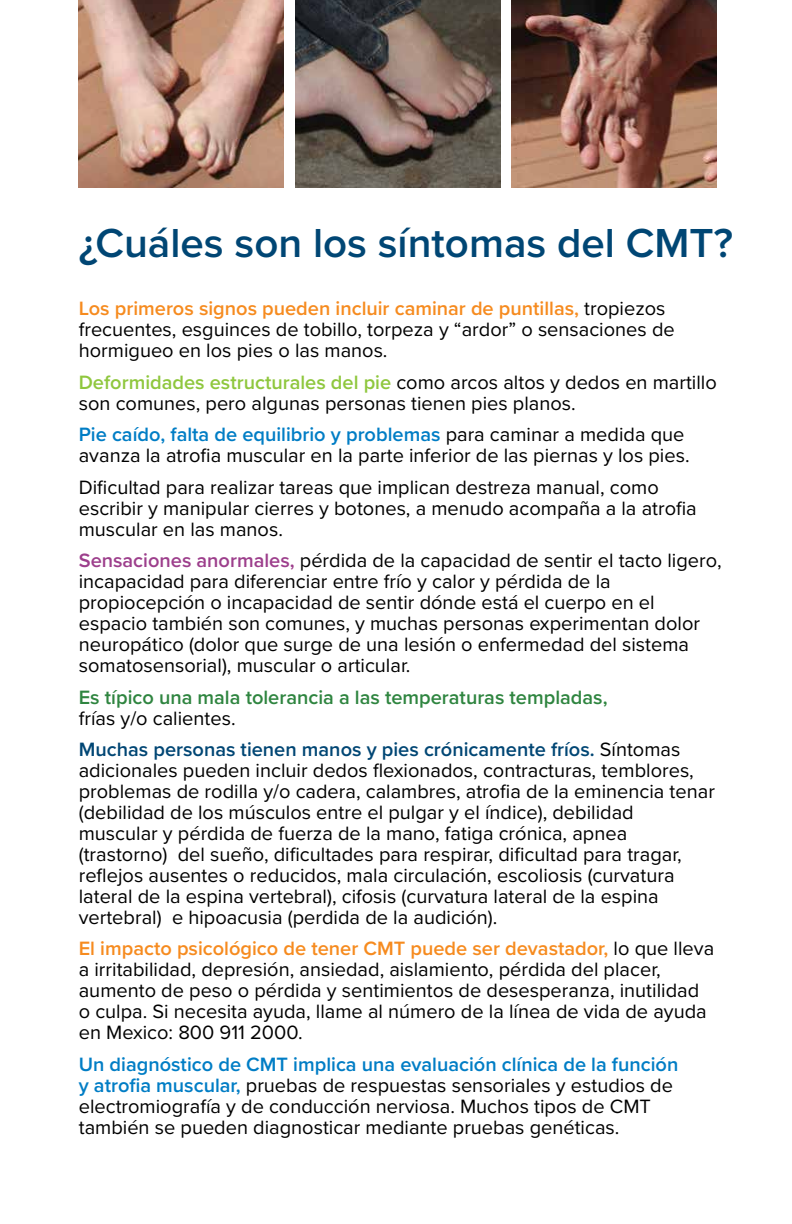
<style>
.page{position:relative;width:792px;height:1224px;background:#fff}
.page>*{position:absolute;margin:0;border:0;box-sizing:border-box;transform-origin:0 0}
.t1{font:600 42px "Proxima Nova";color:#004674}
.t2{font:20px/21px "Proxima Nova";color:#000}
.t3{font:600 20px/31.4px "Proxima Nova";color:#004674}
.t4{font:600 20px "Proxima Nova";color:#2f8540}
.s1{font-weight:600;color:#f68b1f}
.s2{font-weight:600;color:#8fc73e}
.s3{font-weight:600;color:#007dc5}
.s4{font-weight:600;color:#9d3f8c}
.s5{font-weight:400;color:#000}
</style>
<div class="page">
<img style="left:512px;top:0;width:205px;height:188px">
<img style="left:79px;top:0;width:205px;height:188px">
<img style="left:295px;top:0;width:205px;height:188px">
<h1 class="t1" style="left:79px;top:212px;width:656px">¿Cuáles son los síntomas del CMT?</h1>
<p class="t2" style="left:79px;top:297px;width:597px"><span class="s1">Los primeros signos pueden incluir caminar de puntillas,</span> tropiezos frecuentes, esguinces de tobillo, torpeza y “ardor” o sensaciones de hormigueo en los pies o las manos.</p>
<p class="t2" style="left:79px;top:371px;width:640px"><span class="s2">Deformidades estructurales del pie</span> como arcos altos y dedos en martillo son comunes, pero algunas personas tienen pies planos.</p>
<p class="t2" style="left:79px;top:423px;width:612px"><span class="s3">Pie caído, falta de equilibrio y problemas</span> para caminar a medida que avanza la atrofia muscular en la parte inferior de las piernas y los pies.</p>
<p class="t2" style="left:79px;top:476px;width:620px">Dificultad para realizar tareas que implican destreza manual, como escribir y manipular cierres y botones, a menudo acompaña a la atrofia muscular en las manos.</p>
<p class="t2" style="left:79px;top:549px;width:644px"><span class="s4">Sensaciones anormales,</span> pérdida de la capacidad de sentir el tacto ligero, incapacidad para diferenciar entre frío y calor y pérdida de la propiocepción o incapacidad de sentir dónde está el cuerpo en el espacio también son comunes, y muchas personas experimentan dolor neuropático (dolor que surge de una lesión o enfermedad del sistema somatosensorial), muscular o articular.</p>
<p class="t4" style="left:79px;top:682px;width:530px">Es típico una mala tolerancia a las temperaturas templadas,</p>
<p class="t3" style="left:79px;top:702px;width:603px"><span class="s5">frías y/o calientes.<br></span>Muchas personas tienen manos y pies crónicamente fríos. <span class="s5">Síntomas</span></p>
<p class="t2" style="left:79px;top:759px;width:638px">adicionales pueden incluir dedos flexionados, contracturas, temblores, problemas de rodilla y/o cadera, calambres, atrofia de la eminencia tenar (debilidad de los músculos entre el pulgar y el índice), debilidad muscular y pérdida de fuerza de la mano, fatiga crónica, apnea (trastorno) del sueño, dificultades para respirar, dificultad para tragar, reflejos ausentes o reducidos, mala circulación, escoliosis (curvatura lateral de la espina vertebral), cifosis (curvatura lateral de la espina vertebral) e hipoacusia (perdida de la audición).</p>
<p class="t2" style="left:79px;top:937px;width:637px"><span class="s1">El impacto psicológico de tener CMT puede ser devastador,</span> lo que lleva a irritabilidad, depresión, ansiedad, aislamiento, pérdida del placer, aumento de peso o pérdida y sentimientos de desesperanza, inutilidad o culpa. Si necesita ayuda, llame al número de la línea de vida de ayuda en Mexico: 800 911 2000.</p>
<p class="t2" style="left:79px;top:1053px;width:601px"><span class="s3">Un diagnóstico de CMT implica una evaluación clínica de la función y atrofia muscular,</span> pruebas de respuestas sensoriales y estudios de electromiografía y de conducción nerviosa. Muchos tipos de CMT también se pueden diagnosticar mediante pruebas genéticas.</p>
</div>
